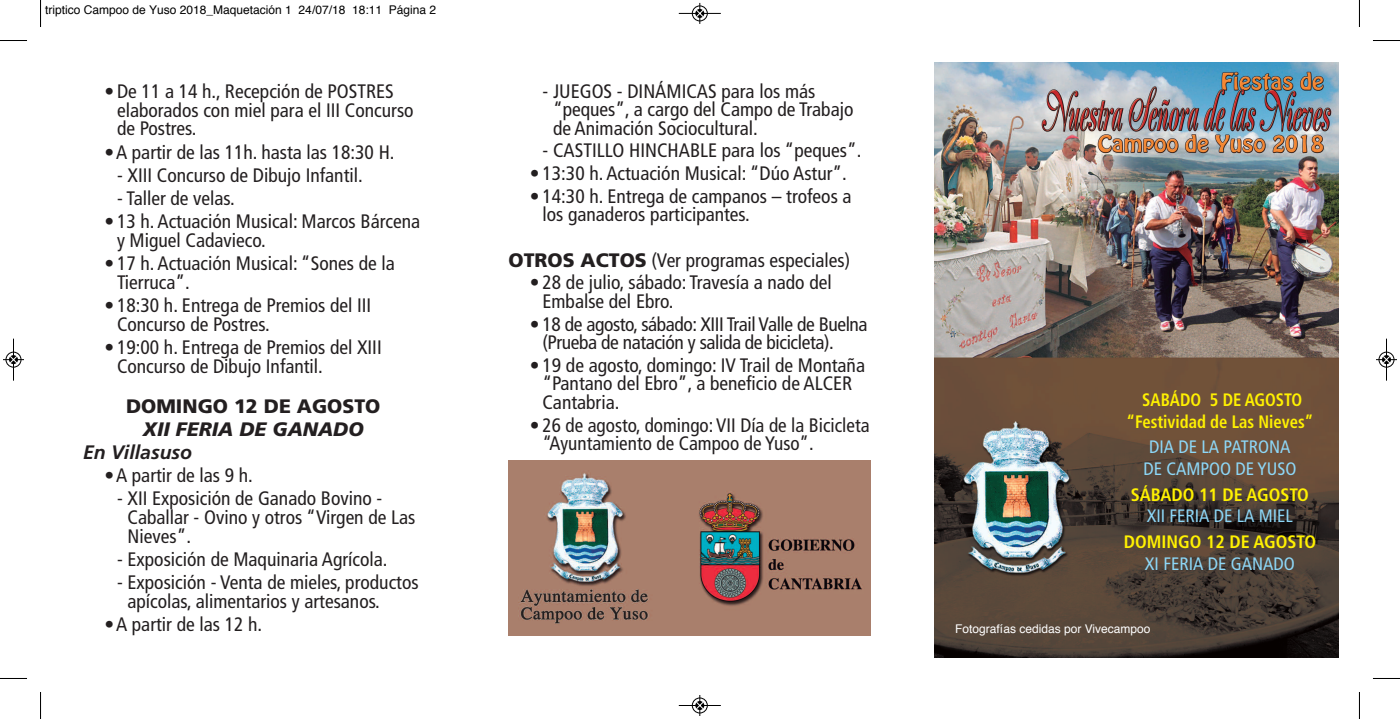
<style>
.page{position:relative;width:1400px;height:719px;background:#fff}
.page>*{position:absolute;margin:0;border:0;box-sizing:border-box;transform-origin:0 0}
.t1{font:condensed 19.5px/18.9px "Frutiger";color:#231f20}
.t2{font:condensed 19.5px/18.5px "Frutiger";letter-spacing:-.02em;color:#231f20}
.t3{font:900 19.5px "Frutiger";color:#231f20}
.t4{font:italic 900 19.5px "Frutiger";color:#231f20}
.t5{font:italic 700 19.5px "Frutiger";color:#231f20}
.t6{font:condensed 18px/21.6px "Frutiger";color:#8dd7f7;text-align:center}
.t7{font:700 condensed 18px/21.6px "Frutiger";color:#fff101;text-align:center;scale:.92 1}
.t8{font:700 condensed 18px "Frutiger";color:#fff101}
.t9{font:12px "Helvetica";color:#000}
.t10{font:12px "Helvetica";color:#fff}
.s1{font-weight:900;font-stretch:normal}
</style>
<div class="page">
<img style="left:934px;top:62px;width:403px;height:595px">
<img style="left:508px;top:461px;width:362px;height:174px">
<svg style="left:40px;top:0;width:1px;height:27px"></svg>
<svg style="left:0;top:40px;width:27px;height:1px"></svg>
<svg style="left:1358px;top:0;width:1px;height:27px"></svg>
<svg style="left:1373px;top:40px;width:26px;height:1px"></svg>
<svg style="left:40px;top:692px;width:1px;height:27px"></svg>
<svg style="left:0;top:678px;width:27px;height:1px"></svg>
<svg style="left:1358px;top:692px;width:1px;height:27px"></svg>
<svg style="left:1373px;top:678px;width:26px;height:1px"></svg>
<div style="left:691px;top:5px;width:16px;height:16px;border:1px solid #fff;border-radius:50%"></div>
<hr style="left:678px;top:13px;width:42px;height:1px;background:#000">
<div style="left:692px;top:6px;width:15px;height:15px;border:1px solid #000;border-radius:50%"></div>
<svg style="left:696px;top:3px;width:7px;height:21px"></svg>
<div style="left:691px;top:697px;width:16px;height:16px;border:1px solid #fff;border-radius:50%"></div>
<hr style="left:678px;top:705px;width:42px;height:1px;background:#000">
<div style="left:692px;top:698px;width:15px;height:15px;border:1px solid #000;border-radius:50%"></div>
<svg style="left:696px;top:695px;width:7px;height:21px"></svg>
<div style="left:6px;top:352px;width:15px;height:16px;border:1px solid #fff;border-radius:50%"></div>
<hr style="left:13px;top:339px;width:1px;height:42px;background:#000">
<div style="left:6px;top:352px;width:15px;height:15px;border:1px solid #000;border-radius:50%"></div>
<svg style="left:3px;top:356px;width:21px;height:7px"></svg>
<div style="left:1378px;top:352px;width:16px;height:16px;border:1px solid #fff;border-radius:50%"></div>
<hr style="left:1385px;top:339px;width:1px;height:42px;background:#000">
<div style="left:1378px;top:352px;width:15px;height:15px;border:1px solid #000;border-radius:50%"></div>
<svg style="left:1376px;top:356px;width:20px;height:7px"></svg>
<p class="t9" style="left:45px;top:4px;width:392px">triptico Campoo de Yuso 2018_Maquetación 1 24/07/18 18:11 Página 2</p>
<p class="t1" style="left:117px;top:83px;width:298px;text-indent:-13px">• De 11 a 14 h., Recepción de POSTRES elaborados con miel para el III Concurso de Postres.</p>
<p class="t1" style="left:104px;top:144px;width:292px">•A partir de las 11h. hasta las 18:30 H.</p>
<p class="t1" style="left:117px;top:167px;width:247px">- XIII Concurso de Dibujo Infantil.</p>
<p class="t1" style="left:117px;top:190px;width:119px">- Taller de velas.</p>
<p class="t1" style="left:117px;top:213px;width:304px;text-indent:-13px">• 13 h. Actuación Musical: Marcos Bárcena y Miguel Cadavieco.</p>
<p class="t1" style="left:117px;top:255px;width:279px;text-indent:-13px">• 17 h. Actuación Musical: “Sones de la<br>Tierruca”.</p>
<p class="t1" style="left:117px;top:297px;width:256px;text-indent:-13px">• 18:30 h. Entrega de Premios del III<br>Concurso de Postres.</p>
<p class="t1" style="left:117px;top:339px;width:266px;text-indent:-13px">• 19:00 h. Entrega de Premios del XIII<br>Concurso de Dibujo Infantil.</p>
<p class="t3" style="left:126px;top:398px;width:256px">DOMINGO 12 DE AGOSTO</p>
<p class="t4" style="left:143px;top:421px;width:222px">XII FERIA DE GANADO</p>
<p class="t5" style="left:83px;top:444px;width:111px">En Villasuso</p>
<p class="t1" style="left:104px;top:467px;width:150px">•A partir de las 9 h.</p>
<p class="t1" style="left:127px;top:490px;width:289px;text-indent:-10px">- XII Exposición de Ganado Bovino -<br>Caballar - Ovino y otros “Virgen de Las<br>Nieves”.</p>
<p class="t1" style="left:117px;top:551px;width:272px">- Exposición de Maquinaria Agrícola.</p>
<p class="t1" style="left:127px;top:574px;width:292px;text-indent:-10px">- Exposición - Venta de mieles, productos apícolas, alimentarios y artesanos.</p>
<p class="t1" style="left:104px;top:616px;width:159px">•A partir de las 12 h.</p>
<p class="t1" style="left:553px;top:83px;width:302px;line-height:18.5px;text-indent:-10px">- JUEGOS - DINÁMICAS para los más “peques”, a cargo del Campo de Trabajo de Animación Sociocultural.</p>
<p class="t1" style="left:542px;top:143px;width:320px">- CASTILLO HINCHABLE para los “peques”.</p>
<p class="t1" style="left:529px;top:165px;width:318px">• 13:30 h. Actuación Musical: “Dúo Astur”.</p>
<p class="t1" style="left:542px;top:188px;width:310px;line-height:18.5px;text-indent:-13px">• 14:30 h. Entrega de campanos – trofeos a los ganaderos participantes.</p>
<p class="t1" style="left:508px;top:252px;width:343px"><span class="s1">OTROS ACTOS</span> (Ver programas especiales)</p>
<p class="t1" style="left:542px;top:275px;width:291px;line-height:18.5px;text-indent:-13px">• 28 de julio, sábado: Travesía a nado del<br>Embalse del Ebro.</p>
<p class="t2" style="left:542px;top:316px;width:326px;text-indent:-13px">• 18 de agosto, sábado: XIII Trail Valle de Buelna (Prueba de natación y salida de bicicleta).</p>
<p class="t1" style="left:542px;top:357px;width:324px;line-height:18.5px;text-indent:-13px">• 19 de agosto, domingo: IV Trail de Montaña “Pantano del Ebro”, a beneficio de ALCER<br>Cantabria.</p>
<p class="t1" style="left:542px;top:417px;width:328px;line-height:18.5px;text-indent:-13px">• 26 de agosto, domingo: VII Día de la Bicicleta “Ayuntamiento de Campoo de Yuso”.</p>
<p class="t7" style="left:1126px;top:390px;width:205px">SABÁDO 5 DE AGOSTO “Festividad de Las Nieves”</p>
<p class="t6" style="left:1143px;top:438px;width:154px">DIA DE LA PATRONA<br>DE CAMPOO DE YUSO</p>
<p class="t8" style="left:1130px;top:487px;width:180px">SÁBADO 11 DE AGOSTO</p>
<p class="t6" style="left:1146px;top:507px;width:148px">XII FERIA DE LA MIEL</p>
<p class="t8" style="left:1123px;top:535px;width:194px">DOMINGO 12 DE AGOSTO</p>
<p class="t6" style="left:1144px;top:554px;width:151px">XI FERIA DE GANADO</p>
<p class="t10" style="left:955px;top:624px;width:197px">Fotografías cedidas por Vivecampoo</p>
</div>
